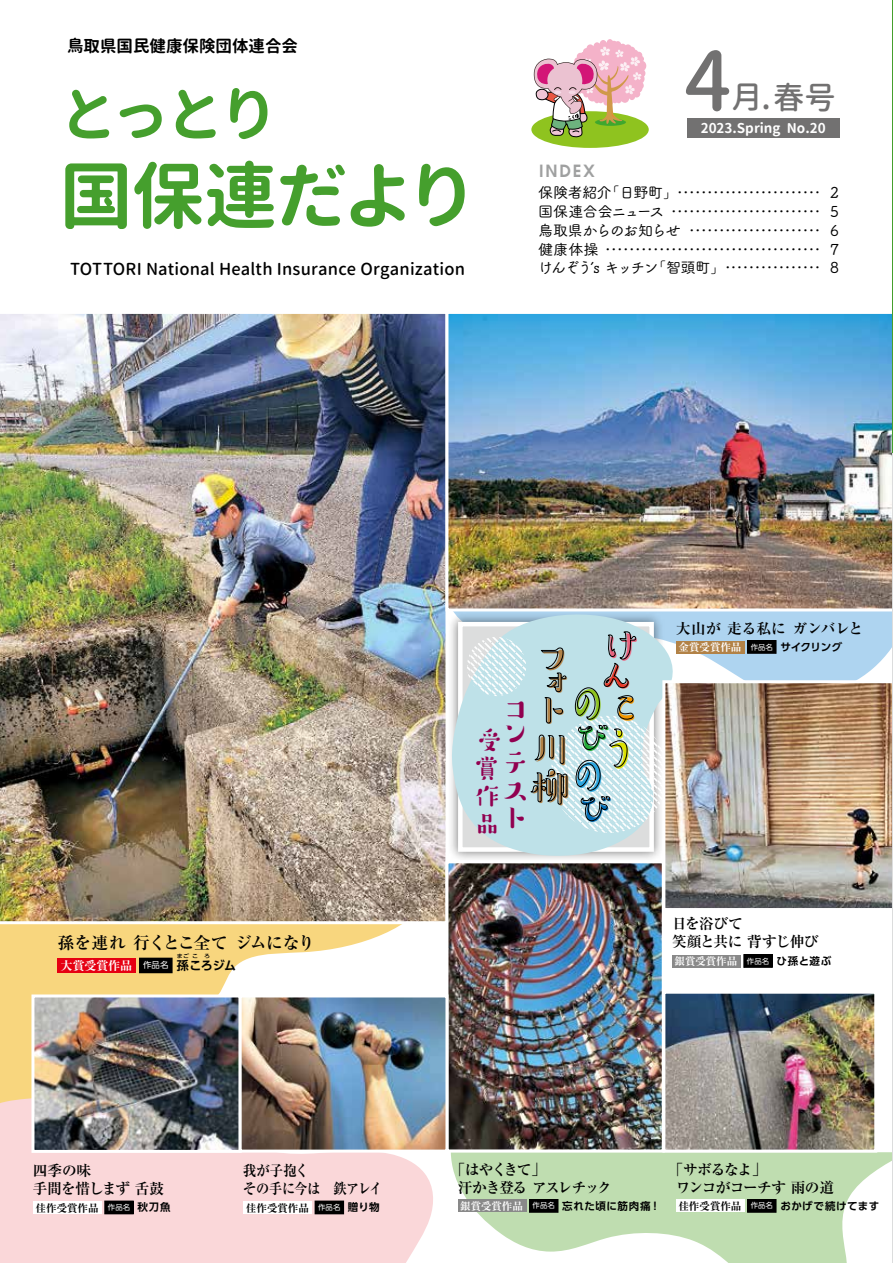
<style>
.page{position:relative;width:893px;height:1263px;background:#fff}
.page>*{position:absolute;margin:0;border:0;box-sizing:border-box;transform-origin:0 0}
.t1{font:500 83.1px "Gen Jyuu Gothic X";color:#727171}
.t2{font:700 73.35px "Gen Jyuu Gothic X";letter-spacing:-.03em;color:#459f2d}
.t3{font:500 60.3px "Suzumushi Std";color:#8fc31f;scale:.67 1}
.t4{font:700 60px "Gen Jyuu Gothic X";color:#459f2d}
.t5{font:500 57.3px "Suzumushi Std";color:#2ea7e0;scale:.71 1}
.t6{font:500 55.35px "Suzumushi Std";color:#dbe000;scale:.73 1}
.t7{font:500 46.95px "Suzumushi Std";color:#ea617c;scale:.86 1}
.t8{font:500 40.5px/38.2px "Suzumushi Std";color:#b28247;text-align:justify}
.t9{font:500 40.5px "Suzumushi Std";color:#e83828}
.t10{font:500 40.5px "Suzumushi Std";color:#f39700}
.t11{font:500 40.5px "Suzumushi Std";color:#036eb8}
.t12{font:500 35.4px "Suzumushi Std";color:#b28247}
.t13{font:500 33px/27.9px "Suzumushi Std";color:#910050}
.t14{font:500 31.5px "Gen Jyuu Gothic X";color:#727171}
.t15{font:500 26.4px/27.8px "Suzumushi Std";color:#910050;text-align:justify}
.t16{font:700 16.8px "Ryumin Pro";letter-spacing:-.03em;color:#000}
.t17{font:500 16.5px "Gen Jyuu Gothic X";letter-spacing:.015em;color:#000}
.t18{font:700 16.5px "Gen Jyuu Gothic X";color:#000}
.t19{font:700 16.5px "Avian";letter-spacing:.11em;color:#9fa0a0}
.t20{font:15px "Tsuku B Rd Gothic Std M";letter-spacing:-.045em;color:#000}
.t21{font:15px "Tsuku B Rd Gothic Std M";letter-spacing:-.065em;color:#000}
.t22{font:15px "Tsuku B Rd Gothic Std M";letter-spacing:-.135em;color:#000}
.t23{font:700 14.7px/18px "Ryumin Pro";letter-spacing:-.04em;color:#000}
.t24{font:700 14.7px/18px "Ryumin Pro";letter-spacing:-.1em;color:#000}
.t25{font:700 14.7px/18px "Ryumin Pro";letter-spacing:-.04em;color:#000;scale:.9 1}
.t26{font:700 14.7px "Ryumin Pro";letter-spacing:.005em;color:#000}
.t27{font:700 13.5px "Gen Jyuu Gothic X";color:#fff}
.t28{font:700 expanded 12px "Ryumin Pro";letter-spacing:-.005em;color:#fff}
.t29{font:700 12px "UD Shin Go Pro De";letter-spacing:-.03em;color:#000}
.t30{font:700 10.5px "UD Shin Go Pro De";letter-spacing:.045em;color:#000}
.t31{font:700 expanded 10.5px "Ryumin Pro";letter-spacing:-.01em;color:#fff}
.t32{font:700 expanded 10.5px "Ryumin Pro";letter-spacing:.005em;color:#000}
.t33{font:8.4px "UD Shin Go Pro";color:#fff}
.t34{font:7.35px "UD Shin Go Pro";letter-spacing:.02em;color:#fff}
.t35{font:500 5.4px "UD Shin Go Pro";color:#000;scale:1.11 1}
</style>
<div class="page">
<svg style="left:0;top:924px;width:402px;height:119px;fill:#f8d67e"></svg>
<div style="left:0;top:1043px;width:433px;height:220px;background:#fad7d9"></div>
<svg style="left:451px;top:1152px;width:441px;height:111px;fill:#bfddb0"></svg>
<svg style="left:676px;top:611px;width:216px;height:69px;fill:#aed4f0"></svg>
<svg style="left:451px;top:611px;width:225px;height:247px;fill:#bee1e8"></svg>
<svg style="left:467px;top:637px;width:59px;height:59px"></svg>
<svg style="left:551px;top:716px;width:117px;height:117px"></svg>
<img style="left:0;top:313px;width:446px;height:609px">
<img style="left:445px;top:313px;width:447px;height:298px">
<img style="left:449px;top:864px;width:212px;height:284px">
<div style="left:445px;top:860px;width:220px;height:292px;border:3px solid #fff"></div>
<img style="left:662px;top:680px;width:230px;height:231px">
<img style="left:35px;top:998px;width:409px;height:151px">
<div style="left:31px;top:994px;width:211px;height:159px;border:3px solid #fff"></div>
<img style="left:666px;top:995px;width:207px;height:153px">
<div style="left:662px;top:991px;width:215px;height:161px;border:3px solid #fff"></div>
<div style="left:239px;top:994px;width:209px;height:158px;border:3px solid #fff"></div>
<div style="left:57px;top:958px;width:79px;height:15px;background:#e60012"></div>
<div style="left:140px;top:958px;width:32px;height:15px;background:#000"></div>
<div style="left:676px;top:641px;width:68px;height:12px;background:#b28247"></div>
<div style="left:748px;top:640px;width:28px;height:13px;background:#000"></div>
<div style="left:458px;top:1200px;width:68px;height:12px;background:#898989"></div>
<div style="left:529px;top:1199px;width:29px;height:13px;background:#000"></div>
<div style="left:33px;top:1201px;width:69px;height:13px;background:#fff"></div>
<div style="left:105px;top:1201px;width:28px;height:13px;background:#000"></div>
<div style="left:243px;top:1201px;width:69px;height:13px;background:#fff"></div>
<div style="left:315px;top:1201px;width:29px;height:13px;background:#000"></div>
<div style="left:676px;top:1200px;width:68px;height:12px;background:#fff"></div>
<div style="left:748px;top:1199px;width:28px;height:13px;background:#000"></div>
<div style="left:672px;top:955px;width:69px;height:12px;background:#898989"></div>
<div style="left:744px;top:954px;width:28px;height:13px;background:#000"></div>
<svg style="left:575px;top:631px;width:61px;height:190px"></svg>
<svg style="left:541px;top:647px;width:26px;height:77px"></svg>
<svg style="left:530px;top:734px;width:38px;height:71px"></svg>
<div style="left:531px;top:111px;width:118px;height:37px;background:#8fc31f;border-radius:50%"></div>
<svg style="left:534px;top:39px;width:112px;height:99px"></svg>
<div style="left:687px;top:118px;width:152px;height:19px;background:#727171"></div>
<hr style="left:892px;top:0;width:1px;height:1263px;background:#dcdddd">
<hr style="left:892px;top:0;width:1px;height:453px;background:#459f2d">
<p class="t18" style="left:67px;top:34px;width:232px">鳥取県国民健康保険団体連合会</p>
<h3 class="t4" style="left:60px;top:70px;width:221px">とっとり</h3>
<h2 class="t2" style="left:60px;top:142px;width:420px">国保連だより</h2>
<p class="t17" style="left:70px;top:257px;width:397px">TOTTORI National Health Insurance Organization</p>
<h1 class="t1" style="left:684px;top:21px;width:49px">4</h1>
<h3 class="t14" style="left:732px;top:74px;width:106px">月.春号</h3>
<p class="t19" style="left:539px;top:160px;width:57px">INDEX</p>
<p class="t27" style="left:701px;top:118px;width:81px">2023.Spring</p>
<p class="t27" style="left:787px;top:118px;width:40px">No.20</p>
<p class="t20" style="left:604px;top:181px;width:236px">「日野町「 2・・・・・・・・・・・・・・・・・・・・・・・・</p>
<p class="t20" style="left:538px;top:181px;width:75px">保険者紹介</p>
<p class="t21" style="left:538px;top:200px;width:302px">国保連合会ニュース 5・・・・・・・・・・・・・・・・・・・・・・・・・</p>
<p class="t20" style="left:538px;top:219px;width:144px">鳥取県からのお知らせ</p>
<p class="t20" style="left:538px;top:237px;width:302px">健康体操 7・・・・・・・・・・・・・・・・・・・・・・・・・・・・・・・・・・・・</p>
<p class="t20" style="left:651px;top:256px;width:189px">「智頭町「 8・・・・・・・・・・・・・・・・</p>
<p class="t20" style="left:688px;top:219px;width:152px">6・・・・・・・・・・・・・・・・・・・・・・</p>
<p class="t22" style="left:538px;top:256px;width:122px">けんぞうʼs キッチン</p>
<h3 class="t8" style="left:534px;top:640px;width:32px">フ</h3>
<h3 class="t12" style="left:537px;top:660px;width:32px">ォ</h3>
<h3 class="t8" style="left:531px;top:691px;width:38px">ト川柳</h3>
<h3 class="t13" style="left:499px;top:696px;width:27px;line-height:24.9px">コン</h3>
<h3 class="t13" style="left:499px;top:748px;width:29px;text-align:justify">テスト</h3>
<h3 class="t15" style="left:474px;top:726px;width:27px">受賞作品</h3>
<h3 class="t7" style="left:602px;top:616px;width:43px">け</h3>
<h3 class="t9" style="left:596px;top:650px;width:35px">ん</h3>
<h3 class="t10" style="left:607px;top:682px;width:29px">こ</h3>
<h3 class="t6" style="left:600px;top:713px;width:40px">う</h3>
<h3 class="t3" style="left:568px;top:665px;width:61px">の<sub>び</sub></h3>
<h3 class="t5" style="left:569px;top:738px;width:47px">の</h3>
<h3 class="t11" style="left:575px;top:783px;width:38px">び</h3>
<p class="t26" style="left:676px;top:617px;width:189px">大山が走る私にガンバレと</p>
<p class="t30" style="left:780px;top:638px;width:63px">サイクリング</p>
<p class="t31" style="left:678px;top:639px;width:65px">金賞受賞作品</p>
<p class="t34" style="left:751px;top:641px;width:24px">作品名</p>
<p class="t16" style="left:57px;top:929px;width:259px">孫を連れ行くとこ全てジムになり</p>
<p class="t29" style="left:177px;top:955px;width:61px">孫ころジム</p>
<p class="t35" style="left:177px;top:952px;width:13px">まご</p>
<p class="t35" style="left:204px;top:952px;width:7px">ろ</p>
<p class="t35" style="left:192px;top:952px;width:7px">こ</p>
<p class="t28" style="left:60px;top:956px;width:73px">大賞受賞作品</p>
<p class="t33" style="left:143px;top:958px;width:27px">作品名</p>
<p class="t23" style="left:672px;top:913px;width:148px">日を浴びて<br>笑顔と共に背すじ伸び</p>
<p class="t30" style="left:777px;top:952px;width:56px">ひ孫と遊ぶ</p>
<p class="t31" style="left:675px;top:953px;width:64px">銀賞受賞作品</p>
<p class="t34" style="left:747px;top:955px;width:24px">作品名</p>
<p class="t23" style="left:33px;top:1161px;width:133px">四季の味<br>手間を惜しまず舌鼓</p>
<p class="t30" style="left:138px;top:1199px;width:34px">秋刀魚</p>
<p class="t32" style="left:36px;top:1199px;width:65px">佳作受賞作品</p>
<p class="t34" style="left:108px;top:1201px;width:24px">作品名</p>
<p class="t25" style="left:243px;top:1161px;width:156px">我が子抱く<br>その手に今は　鉄アレイ</p>
<p class="t30" style="left:348px;top:1199px;width:33px">贈り物</p>
<p class="t32" style="left:246px;top:1199px;width:65px">佳作受賞作品</p>
<p class="t34" style="left:318px;top:1201px;width:24px">作品名</p>
<p class="t24" style="left:458px;top:1159px;width:156px;text-indent:-7px">「はやくきて「<br>汗かき登るアスレチック</p>
<p class="t30" style="left:562px;top:1197px;width:99px">忘れた頃に筋肉痛!</p>
<p class="t31" style="left:460px;top:1198px;width:64px">銀賞受賞作品</p>
<p class="t34" style="left:533px;top:1200px;width:24px">作品名</p>
<p class="t23" style="left:676px;top:1159px;width:160px;text-indent:-7px">「サボるなよ「<br>ワンコがコーチす雨の道</p>
<p class="t30" style="left:780px;top:1197px;width:100px">おかげで続けてます</p>
<p class="t32" style="left:678px;top:1198px;width:65px">佳作受賞作品</p>
<p class="t34" style="left:751px;top:1200px;width:24px">作品名</p>
</div>
